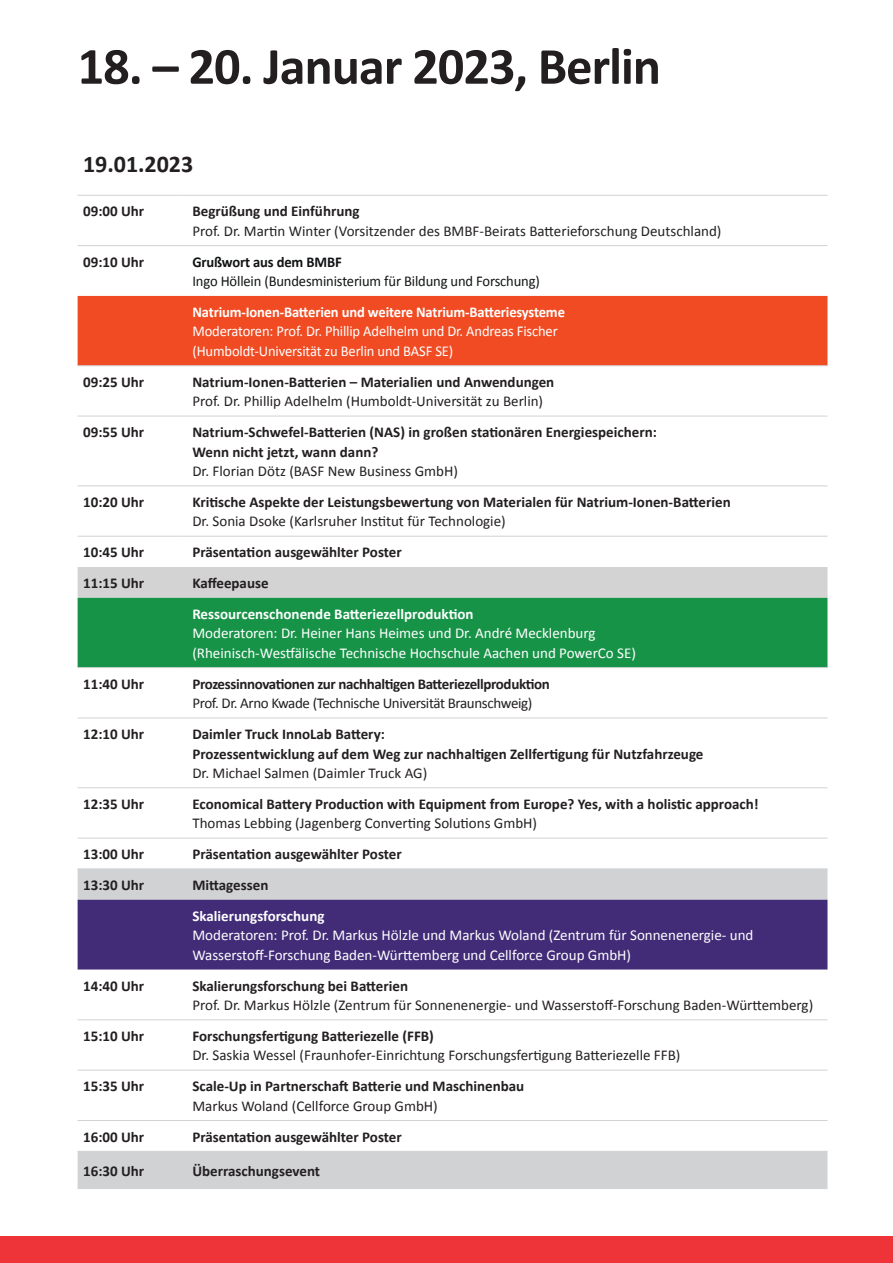
<style>
.page{position:relative;width:893px;height:1263px;background:#fff}
.page>*{position:absolute;margin:0;border:0;box-sizing:border-box;transform-origin:0 0}
.t1{font:700 52.5px "Calibri";letter-spacing:-.02em;color:#231f20}
.t2{font:700 24px "Calibri";color:#231f20}
.t3{font:700 15px/19.5px "Calibri";color:#231f20}
.t4{font:15px "Calibri";color:#231f20}
.t5{font:15px/19.5px "Calibri";color:#fff}
.t6{font:700 15px "Calibri";letter-spacing:-.01em;color:#fff}
.t7{font:700 15px "Calibri";letter-spacing:-.025em;color:#231f20}
.t8{font:15px "Calibri";letter-spacing:-.01em;color:#111314}
.t9{font:15px "Calibri";letter-spacing:-.025em;color:#231f20}
.t10{font:700 15px "Calibri";letter-spacing:-.01em;color:#111314}
</style>
<div class="page">
<div style="left:78px;top:296px;width:749px;height:69px;background:#f04b22"></div>
<div style="left:78px;top:567px;width:749px;height:31px;background:#d2d3d2"></div>
<div style="left:78px;top:598px;width:749px;height:69px;background:#179348"></div>
<div style="left:78px;top:869px;width:749px;height:31px;background:#d1d2d4"></div>
<div style="left:78px;top:900px;width:749px;height:69px;background:#422c78"></div>
<div style="left:78px;top:1152px;width:749px;height:36px;background:#d1d2d4"></div>
<hr style="left:78px;top:195px;width:106px;height:1px;background:#d1d2d4">
<hr style="left:184px;top:195px;width:643px;height:1px;background:#d1d2d4">
<hr style="left:78px;top:245px;width:106px;height:1px;background:#d1d2d4">
<hr style="left:184px;top:245px;width:643px;height:1px;background:#d1d2d4">
<hr style="left:78px;top:365px;width:106px;height:1px;background:#d1d2d4">
<hr style="left:184px;top:365px;width:643px;height:1px;background:#d1d2d4">
<hr style="left:78px;top:416px;width:106px;height:1px;background:#d1d2d4">
<hr style="left:184px;top:416px;width:643px;height:1px;background:#d1d2d4">
<hr style="left:78px;top:485px;width:106px;height:1px;background:#d1d2d4">
<hr style="left:184px;top:485px;width:643px;height:1px;background:#d1d2d4">
<hr style="left:78px;top:536px;width:106px;height:1px;background:#d1d2d4">
<hr style="left:184px;top:536px;width:643px;height:1px;background:#d1d2d4">
<hr style="left:78px;top:667px;width:106px;height:1px;background:#d1d2d4">
<hr style="left:184px;top:667px;width:643px;height:1px;background:#d1d2d4">
<hr style="left:78px;top:717px;width:106px;height:1px;background:#d1d2d4">
<hr style="left:184px;top:717px;width:643px;height:1px;background:#d1d2d4">
<hr style="left:78px;top:787px;width:106px;height:1px;background:#d1d2d4">
<hr style="left:184px;top:787px;width:643px;height:1px;background:#d1d2d4">
<hr style="left:78px;top:838px;width:106px;height:1px;background:#d1d2d4">
<hr style="left:184px;top:838px;width:643px;height:1px;background:#d1d2d4">
<hr style="left:78px;top:868px;width:106px;height:1px;background:#d1d2d4">
<hr style="left:184px;top:868px;width:643px;height:1px;background:#d1d2d4">
<hr style="left:78px;top:1019px;width:106px;height:1px;background:#d1d2d4">
<hr style="left:184px;top:1019px;width:643px;height:1px;background:#d1d2d4">
<hr style="left:78px;top:1070px;width:106px;height:1px;background:#d1d2d4">
<hr style="left:184px;top:1070px;width:643px;height:1px;background:#d1d2d4">
<hr style="left:78px;top:1120px;width:106px;height:1px;background:#d1d2d4">
<hr style="left:184px;top:1120px;width:643px;height:1px;background:#d1d2d4">
<hr style="left:78px;top:1151px;width:106px;height:1px;background:#d1d2d4">
<hr style="left:184px;top:1151px;width:643px;height:1px;background:#d1d2d4">
<hr style="left:78px;top:1188px;width:106px;height:1px;background:#d1d2d4">
<hr style="left:184px;top:1188px;width:643px;height:1px;background:#d1d2d4">
<div style="left:0;top:1236px;width:893px;height:27px;background:#ef3439"></div>
<h1 class="t1" style="left:78px;top:29px;width:585px">18. – 20. Januar 2023, Berlin</h1>
<h2 class="t2" style="left:83px;top:147px;width:112px">19.01.2023</h2>
<p class="t3" style="left:83px;top:201px;width:63px">09:00 Uhr</p>
<p class="t3" style="left:192px;top:201px;width:169px">Begrüßung und Einführung</p>
<p class="t4" style="left:192px;top:222px;width:531px">Prof. Dr. Martin Winter (Vorsitzender des BMBF-Beirats Batterieforschung Deutschland)</p>
<p class="t3" style="left:83px;top:251px;width:63px">09:10 Uhr</p>
<p class="t10" style="left:192px;top:251px;width:151px">Grußwort aus dem BMBF</p>
<p class="t8" style="left:192px;top:272px;width:349px">Ingo Höllein (Bundesministerium für Bildung und Forschung)</p>
<p class="t6" style="left:192px;top:301px;width:374px">Natrium-Ionen-Batterien und weitere Natrium-Batteriesysteme</p>
<p class="t5" style="left:192px;top:321px;width:367px">Moderatoren: Prof. Dr. Phillip Adelhelm und Dr. Andreas Fischer (Humboldt-Universität zu Berlin und BASF SE)</p>
<p class="t3" style="left:83px;top:371px;width:63px">09:25 Uhr</p>
<p class="t3" style="left:192px;top:371px;width:363px">Natrium-Ionen-Batterien – Materialien und Anwendungen</p>
<p class="t4" style="left:192px;top:392px;width:352px">Prof. Dr. Phillip Adelhelm (Humboldt-Universität zu Berlin)</p>
<p class="t3" style="left:83px;top:422px;width:63px">09:55 Uhr</p>
<p class="t3" style="left:192px;top:422px;width:466px">Natrium-Schwefel-Batterien (NAS) in großen stationären Energiespeichern:<br>Wenn nicht jetzt, wann dann?</p>
<p class="t4" style="left:192px;top:462px;width:267px">Dr. Florian Dötz (BASF New Business GmbH)</p>
<p class="t3" style="left:83px;top:492px;width:63px">10:20 Uhr</p>
<p class="t3" style="left:192px;top:492px;width:540px">Kritische Aspekte der Leistungsbewertung von Materialen für Natrium-Ionen-Batterien</p>
<p class="t4" style="left:192px;top:512px;width:315px">Dr. Sonia Dsoke (Karlsruher Institut für Technologie)</p>
<p class="t3" style="left:83px;top:542px;width:63px">10:45 Uhr</p>
<p class="t3" style="left:192px;top:542px;width:211px">Präsentation ausgewählter Poster</p>
<p class="t3" style="left:83px;top:573px;width:63px">11:15 Uhr</p>
<p class="t3" style="left:192px;top:573px;width:78px">Kaffeepause</p>
<p class="t6" style="left:192px;top:603px;width:283px">Ressourcenschonende Batteriezellproduktion</p>
<p class="t5" style="left:192px;top:623px;width:445px">Moderatoren: Dr. Heiner Hans Heimes und Dr. André Mecklenburg (Rheinisch-Westfälische Technische Hochschule Aachen und PowerCo SE)</p>
<p class="t3" style="left:83px;top:673px;width:63px">11:40 Uhr</p>
<p class="t7" style="left:192px;top:673px;width:359px">Prozessinnovationen zur nachhaltigen Batteriezellproduktion</p>
<p class="t9" style="left:192px;top:694px;width:341px">Prof. Dr. Arno Kwade (Technische Universität Braunschweig)</p>
<p class="t3" style="left:83px;top:724px;width:63px">12:10 Uhr</p>
<p class="t3" style="left:192px;top:724px;width:513px">Daimler Truck InnoLab Battery:<br>Prozessentwicklung auf dem Weg zur nachhaltigen Zellfertigung für Nutzfahrzeuge</p>
<p class="t4" style="left:192px;top:764px;width:236px">Dr. Michael Salmen (Daimler Truck AG)</p>
<p class="t3" style="left:83px;top:793px;width:63px">12:35 Uhr</p>
<p class="t3" style="left:192px;top:793px;width:568px">Economical Battery Production with Equipment from Europe? Yes, with a holistic approach!</p>
<p class="t4" style="left:192px;top:814px;width:346px">Thomas Lebbing (Jagenberg Converting Solutions GmbH)</p>
<p class="t3" style="left:83px;top:844px;width:63px">13:00 Uhr</p>
<p class="t3" style="left:192px;top:844px;width:211px">Präsentation ausgewählter Poster</p>
<p class="t3" style="left:83px;top:875px;width:63px">13:30 Uhr</p>
<p class="t3" style="left:192px;top:875px;width:77px">Mittagessen</p>
<p class="t6" style="left:192px;top:905px;width:134px">Skalierungsforschung</p>
<p class="t5" style="left:192px;top:925px;width:562px">Moderatoren: Prof. Dr. Markus Hölzle und Markus Woland (Zentrum für Sonnenenergie- und<br>Wasserstoff-Forschung Baden-Württemberg und Cellforce Group GmbH)</p>
<p class="t3" style="left:83px;top:975px;width:63px">14:40 Uhr</p>
<p class="t3" style="left:192px;top:975px;width:217px">Skalierungsforschung bei Batterien</p>
<p class="t4" style="left:192px;top:996px;width:622px">Prof. Dr. Markus Hölzle (Zentrum für Sonnenenergie- und Wasserstoff-Forschung Baden-Württemberg)</p>
<p class="t3" style="left:83px;top:1026px;width:63px">15:10 Uhr</p>
<p class="t3" style="left:192px;top:1026px;width:243px">Forschungsfertigung Batteriezelle (FFB)</p>
<p class="t4" style="left:192px;top:1046px;width:490px">Dr. Saskia Wessel (Fraunhofer-Einrichtung Forschungsfertigung Batteriezelle FFB)</p>
<p class="t3" style="left:83px;top:1076px;width:63px">15:35 Uhr</p>
<p class="t3" style="left:192px;top:1076px;width:333px">Scale-Up in Partnerschaft Batterie und Maschinenbau</p>
<p class="t4" style="left:192px;top:1096px;width:247px">Markus Woland (Cellforce Group GmbH)</p>
<p class="t3" style="left:83px;top:1126px;width:63px">16:00 Uhr</p>
<p class="t3" style="left:192px;top:1126px;width:211px">Präsentation ausgewählter Poster</p>
<p class="t3" style="left:83px;top:1160px;width:63px">16:30 Uhr</p>
<p class="t3" style="left:192px;top:1160px;width:129px">Überraschungsevent</p>
</div>
